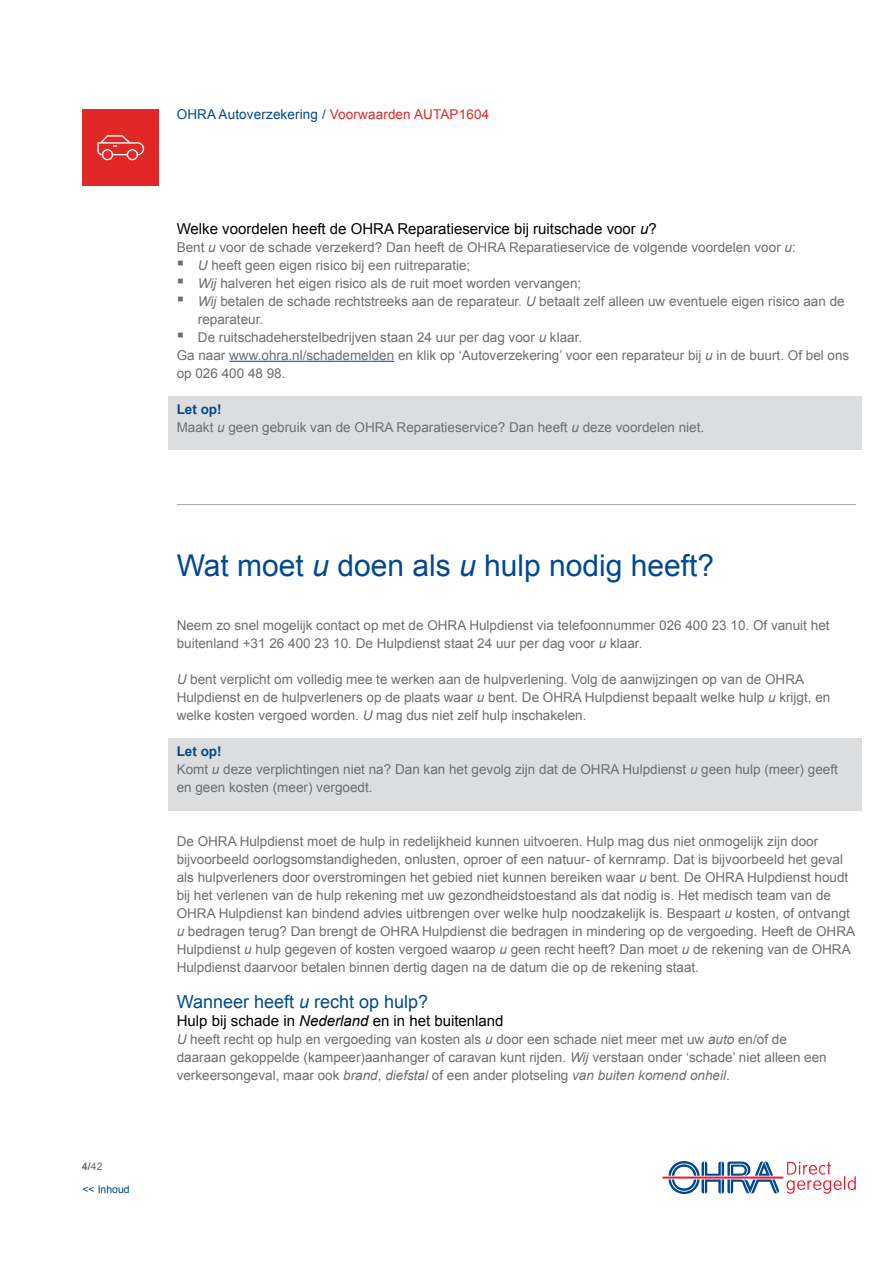
<style>
.page{position:relative;width:893px;height:1263px;background:#fff}
.page>*{position:absolute;margin:0;border:0;box-sizing:border-box;transform-origin:0 0}
.t1{font:30px "Arial";color:#004990}
.t2{font:18px "Arial";color:#004990}
.t3{font:15px "Arial";color:#000}
.t4{font:13.5px/18px "Arial";color:#6d6e71}
.t5{font:13.5px "Arial";letter-spacing:.01em;color:#004990}
.t6{font:10.5px/22.5px "Arial";color:#004990}
.s1{color:#e12827}
.s2{font-style:italic}
.s3{font-size:21px}
.s4{font-weight:700;color:#004990}
.s5{font-weight:700;color:#6d6e71}
.s6{color:#6d6e71}
</style>
<div class="page">
<div style="left:82px;top:110px;width:77px;height:76px;background:#e12827"></div>
<svg style="left:97px;top:135px;width:47px;height:25px"></svg>
<div style="left:168px;top:738px;width:694px;height:72px;background:#dcddde"></div>
<div style="left:168px;top:396px;width:694px;height:53px;background:#dcddde"></div>
<hr style="left:229px;top:361px;width:165px;height:1px;background:#004990">
<hr style="left:177px;top:504px;width:679px;height:1px;background:#a7a9ac">
<hr style="left:662px;top:1176px;width:121px;height:2px;background:#ed1b2f">
<svg style="left:669px;top:1161px;width:110px;height:33px"></svg>
<svg style="left:787px;top:1162px;width:69px;height:32px"></svg>
<p class="t5" style="left:177px;top:106px;width:314px">OHRA Autoverzekering / <span class="s1">Voorwaarden AUTAP1604</span></p>
<p class="t3" style="left:177px;top:219px;width:481px">Welke voordelen heeft de OHRA Reparatieservice bij ruitschade voor <span class="s2">u</span>?</p>
<p class="t4" style="left:177px;top:238px;width:621px">Bent <span class="s2">u</span> voor de schade verzekerd? Dan heeft de OHRA Reparatieservice de volgende voordelen voor <span class="s2">u</span>:</p>
<p class="t4" style="left:177px;top:256px;width:295px"><span class="s3">▪</span> <span class="s2">U</span> heeft geen eigen risico bij een ruitreparatie;</p>
<p class="t4" style="left:177px;top:274px;width:406px"><span class="s3">▪</span> <span class="s2">Wij</span> halveren het eigen risico als de ruit moet worden vervangen;</p>
<p class="t4" style="left:198px;top:292px;width:648px;text-indent:-21px"><span class="s3">▪</span> <span class="s2">Wij</span> betalen de schade rechtstreeks aan de reparateur. <span class="s2">U</span> betaalt zelf alleen uw eventuele eigen risico aan de reparateur.</p>
<p class="t4" style="left:177px;top:328px;width:674px"><span class="s3">▪</span> De ruitschadeherstelbedrijven staan 24 uur per dag voor <span class="s2">u</span> klaar.<br>Ga naar www.ohra.nl/schademelden en klik op ‘Autoverzekering’ voor een reparateur bij <span class="s2">u</span> in de buurt. Of bel ons op 026 400 48 98.</p>
<p class="t4" style="left:177px;top:400px;width:529px"><span class="s4">Let op!<br></span>Maakt <span class="s2">u</span> geen gebruik van de OHRA Reparatieservice? Dan heeft <span class="s2">u</span> deze voordelen niet.</p>
<p class="t6" style="left:82px;top:1155px;width:49px"><span class="s5">4/</span><span class="s6">42<br></span>&lt;&lt; Inhoud</p>
<h1 class="t1" style="left:177px;top:546px;width:539px">Wat moet <span class="s2">u</span> doen als <span class="s2">u</span> hulp nodig heeft?</h1>
<p class="t4" style="left:177px;top:616px;width:654px">Neem zo snel mogelijk contact op met de OHRA Hulpdienst via telefoonnummer 026 400 23 10. Of vanuit het buitenland +31 26 400 23 10. De Hulpdienst staat 24 uur per dag voor <span class="s2">u</span> klaar.</p>
<p class="t4" style="left:177px;top:670px;width:655px"><span class="s2">U</span> bent verplicht om volledig mee te werken aan de hulpverlening. Volg de aanwijzingen op van de OHRA<br>Hulpdienst en de hulpverleners op de plaats waar <span class="s2">u</span> bent. De OHRA Hulpdienst bepaalt welke hulp <span class="s2">u</span> krijgt, en welke kosten vergoed worden. <span class="s2">U</span> mag dus niet zelf hulp inschakelen.</p>
<p class="t4" style="left:177px;top:742px;width:663px"><span class="s4">Let op!<br></span>Komt <span class="s2">u</span> deze verplichtingen niet na? Dan kan het gevolg zijn dat de OHRA Hulpdienst <span class="s2">u</span> geen hulp (meer) geeft en geen kosten (meer) vergoedt.</p>
<p class="t4" style="left:177px;top:832px;width:680px">De OHRA Hulpdienst moet de hulp in redelijkheid kunnen uitvoeren. Hulp mag dus niet onmogelijk zijn door bijvoorbeeld oorlogsomstandigheden, onlusten, oproer of een natuur- of kernramp. Dat is bijvoorbeeld het geval als hulpverleners door overstromingen het gebied niet kunnen bereiken waar <span class="s2">u</span> bent. De OHRA Hulpdienst houdt bij het verlenen van de hulp rekening met uw gezondheidstoestand als dat nodig is. Het medisch team van de OHRA Hulpdienst kan bindend advies uitbrengen over welke hulp noodzakelijk is. Bespaart <span class="s2">u</span> kosten, of ontvangt <span class="s2">u</span> bedragen terug? Dan brengt de OHRA Hulpdienst die bedragen in mindering op de vergoeding. Heeft de OHRA Hulpdienst <span class="s2">u</span> hulp gegeven of kosten vergoed waarop <span class="s2">u</span> geen recht heeft? Dan moet <span class="s2">u</span> de rekening van de OHRA Hulpdienst daarvoor betalen binnen dertig dagen na de datum die op de rekening staat.</p>
<h2 class="t2" style="left:177px;top:990px;width:253px">Wanneer heeft <span class="s2">u</span> recht op hulp?</h2>
<p class="t3" style="left:177px;top:1011px;width:328px">Hulp bij schade in <span class="s2">Nederland</span> en in het buitenland</p>
<p class="t4" style="left:177px;top:1030px;width:652px"><span class="s2">U</span> heeft recht op hulp en vergoeding van kosten als <span class="s2">u</span> door een schade niet meer met uw <span class="s2">auto</span> en/of de daaraan gekoppelde (kampeer)aanhanger of caravan kunt rijden. <span class="s2">Wij</span> verstaan onder ‘schade’ niet alleen een verkeersongeval, maar ook <span class="s2">brand</span>, <span class="s2">diefstal</span> of een ander plotseling <span class="s2">van buiten komend onheil</span>.</p>
</div>
